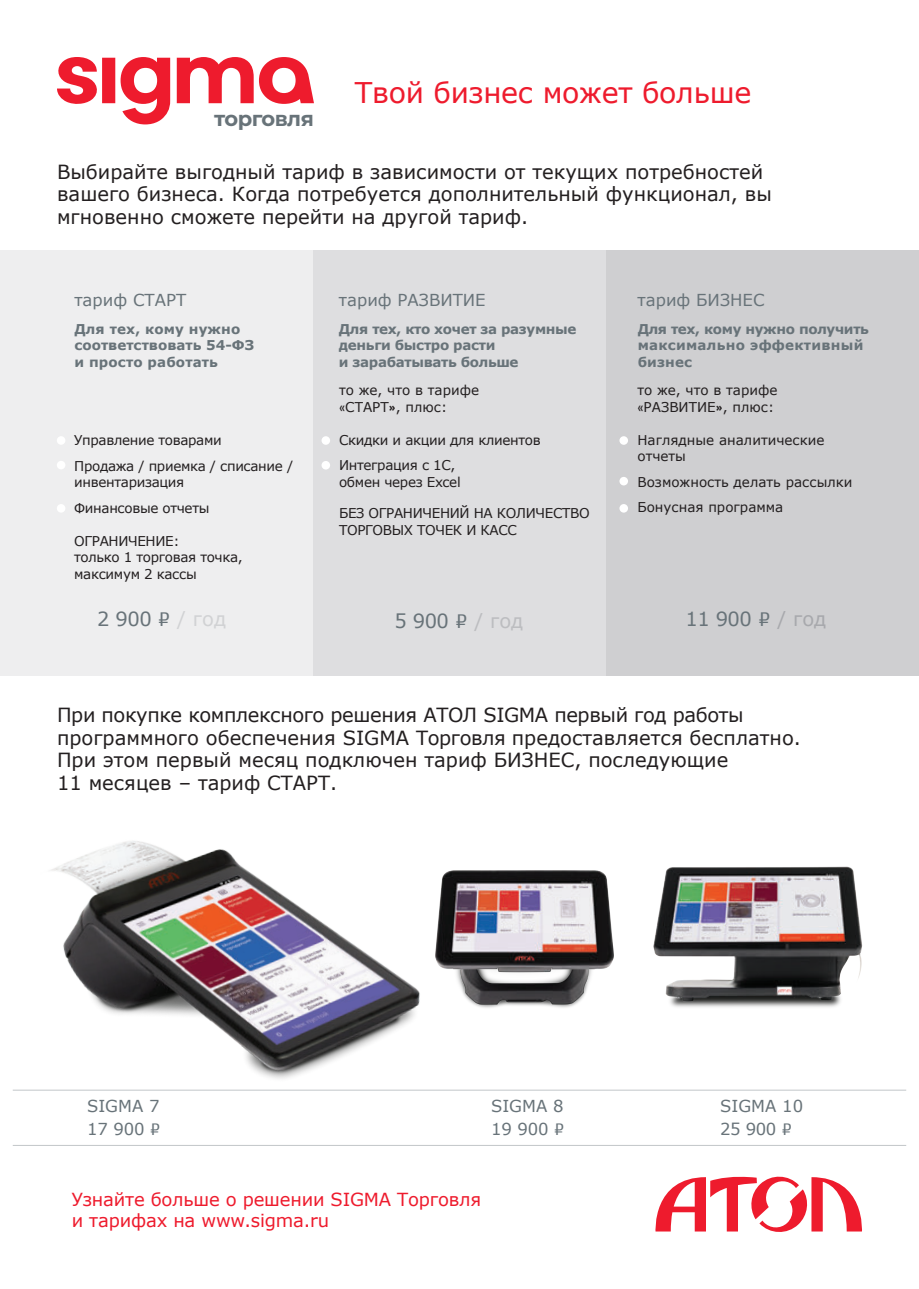
<style>
.page{position:relative;width:919px;height:1289px;background:#fff}
.page>*{position:absolute;margin:0;border:0;box-sizing:border-box;transform-origin:0 0}
.t1{font:28.5px "Verdana";letter-spacing:-.01em;color:#ee1b2d}
.t2{font:700 21px "Montserrat";letter-spacing:-.025em;color:#687379}
.t3{font:19.5px/22.5px "Verdana";color:#231f20}
.t4{font:19.5px "Verdana";letter-spacing:-.025em;color:#687379}
.t5{font:18px/21px "Verdana";letter-spacing:-.01em;color:#ee1b2d}
.t6{font:16.5px/22.5px "Verdana";color:#687379}
.t7{font:13.5px/25.5px "Verdana";letter-spacing:-.025em;color:#231f20}
.t8{font:13.5px/16.5px "Verdana";color:#231f20}
.t9{font:700 13.5px/16.5px "Verdana";letter-spacing:.01em;color:#687379}
.t10{font:700 13.5px/16.5px "Verdana";letter-spacing:-.025em;color:#687379}
.s1{font-family:"Story"}
.s2{color:#d1d2d4}
.s3{font-family:"Russia";font-weight:500}
.s4{color:#bcbdc0}
.s5{color:#a8a9ad}
</style>
<div class="page">
<div style="left:0;top:251px;width:918px;height:425px;background:#eeeeef"></div>
<div style="left:313px;top:251px;width:292px;height:425px;background:#dedee0"></div>
<div style="left:605px;top:251px;width:313px;height:425px;background:#cfcfd1"></div>
<img style="left:459px;top:870px;width:154px;height:138px">
<img style="left:653px;top:866px;width:210px;height:141px">
<svg style="left:655px;top:1176px;width:207px;height:56px"></svg>
<div style="left:57px;top:436px;width:8px;height:9px;background:#fff;border-radius:50%"></div>
<div style="left:57px;top:461px;width:8px;height:8px;background:#fff;border-radius:50%"></div>
<div style="left:57px;top:504px;width:8px;height:8px;background:#fff;border-radius:50%"></div>
<div style="left:321px;top:436px;width:9px;height:9px;background:#fff;border-radius:50%"></div>
<div style="left:619px;top:436px;width:9px;height:9px;background:#fff;border-radius:50%"></div>
<div style="left:321px;top:461px;width:9px;height:8px;background:#fff;border-radius:50%"></div>
<div style="left:619px;top:504px;width:9px;height:8px;background:#fff;border-radius:50%"></div>
<div style="left:619px;top:477px;width:9px;height:8px;background:#fff;border-radius:50%"></div>
<hr style="left:13px;top:1144px;width:893px;height:1px;background:#687379">
<hr style="left:13px;top:1089px;width:893px;height:1px;background:#687379">
<svg style="left:57px;top:57px;width:257px;height:67px"></svg>
<img style="left:51px;top:841px;width:408px;height:238px">
<p class="t2" style="left:214px;top:103px;width:101px">торговля</p>
<h1 class="t1" style="left:355px;top:73px;width:398px">Твой бизнес может больше</h1>
<p class="t3" style="left:57px;top:160px;width:716px">Выбирайте выгодный тариф в зависимости от текущих потребностей вашего бизнеса. Когда потребуется дополнительный функционал, вы мгновенно сможете перейти на другой тариф.</p>
<p class="t6" style="left:74px;top:288px;width:113px">тариф СТАРТ</p>
<p class="t9" style="left:74px;top:320px;width:181px">Для тех, кому нужно соответствовать 54-ФЗ и просто работать</p>
<p class="t10" style="left:339px;top:320px;width:239px">Для тех, кто хочет за разумные деньги быстро расти<br>и зарабатывать больше</p>
<p class="t9" style="left:637px;top:320px;width:233px">Для тех, кому нужно получить максимально эффективный бизнес</p>
<p class="t6" style="left:339px;top:288px;width:148px">тариф РАЗВИТИЕ</p>
<p class="t6" style="left:637px;top:288px;width:128px">тариф БИЗНЕС</p>
<p class="t7" style="left:74px;top:427px;width:220px">Управление товарами<br>Продажа / приемка / списание /</p>
<p class="t7" style="left:74px;top:469px;width:137px">инвентаризация<br>Финансовые отчеты</p>
<p class="t7" style="left:74px;top:532px;width:170px;line-height:16.5px">ОГРАНИЧЕНИЕ:<br>только 1 торговая точка, максимум 2 кассы</p>
<p class="t4" style="left:97px;top:606px;width:130px">2 900 <span class="s1">¤</span> <span class="s2">/ год</span></p>
<p class="t8" style="left:339px;top:382px;width:141px">то же, что в тарифе <span class="s1">«</span>СТАРТ<span class="s3">»</span>, плюс:</p>
<p class="t7" style="left:339px;top:427px;width:203px">Скидки и акции для клиентов<br>Интеграция с 1С,</p>
<p class="t7" style="left:339px;top:469px;width:123px">обмен через Excel</p>
<p class="t7" style="left:339px;top:505px;width:252px;line-height:16.5px">БЕЗ ОГРАНИЧЕНИЙ НА КОЛИЧЕСТВО<br>ТОРГОВЫХ ТОЧЕК И КАСС</p>
<p class="t4" style="left:394px;top:608px;width:130px">5 900 <span class="s1">¤</span> <span class="s4">/ год</span></p>
<p class="t8" style="left:637px;top:382px;width:141px">то же, что в тарифе <span class="s1">«</span>РАЗВИТИЕ<span class="s3">»</span>, плюс:</p>
<p class="t8" style="left:637px;top:431px;width:188px">Наглядные аналитические отчеты</p>
<p class="t8" style="left:637px;top:469px;width:216px;line-height:25.5px">Возможность делать рассылки<br>Бонусная программа</p>
<p class="t4" style="left:685px;top:606px;width:142px">11 900 <span class="s1">¤</span> <span class="s5">/ год</span></p>
<p class="t3" style="left:57px;top:703px;width:745px">При покупке комплексного решения АТОЛ SIGMA первый год работы программного обеспечения SIGMA Торговля предоставляется бесплатно.<br>При этом первый месяц подключен тариф БИЗНЕС, последующие<br>11 месяцев – тариф СТАРТ.</p>
<p class="t6" style="left:491px;top:1094px;width:75px">SIGMA 8<br>19 900 <span class="s1">¤</span></p>
<p class="t6" style="left:87px;top:1094px;width:75px">SIGMA 7<br>17 900 <span class="s1">¤</span></p>
<p class="t6" style="left:720px;top:1094px;width:84px">SIGMA 10<br>25 900 <span class="s1">¤</span></p>
<p class="t5" style="left:72px;top:1188px;width:411px">Узнайте больше о решении SIGMA Торговля и тарифах на www.sigma.ru</p>
</div>
